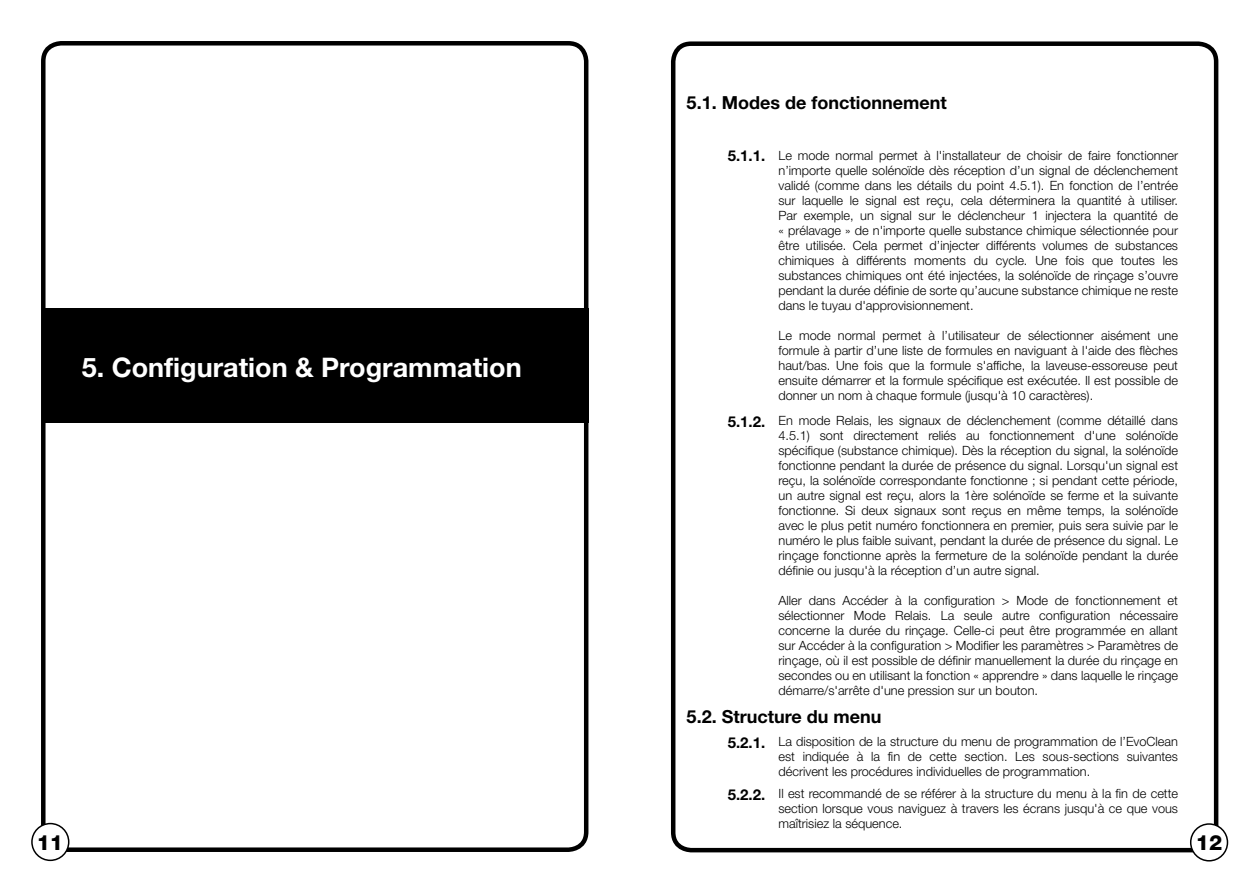
<style>
.page{position:relative;width:1259px;height:893px;background:#fff}
.page>*{position:absolute;margin:0;border:0;box-sizing:border-box;transform-origin:0 0}
.t1{font:700 27px "Helvetica Neue";color:#fff}
.t2{font:800 21px "Helvetica Neue";color:#000}
.t3{font:700 18px "Helvetica Neue";color:#000}
.t4{font:300 12.75px/15px "Helvetica Neue";color:#000;text-align:justify}
.s1{font-weight:700;font-size:15px}
</style>
<div class="page">
<div style="left:671px;top:41px;width:547px;height:811px;border:4px solid #000;border-radius:18px"></div>
<div style="left:1190px;top:824px;width:37px;height:37px;background:#fff;border-radius:50%"></div>
<div style="left:1190px;top:823px;width:38px;height:38px;border:2px solid #000;border-radius:50%"></div>
<div style="left:41px;top:41px;width:547px;height:811px;border:4px solid #000;border-radius:18px"></div>
<div style="left:32px;top:824px;width:37px;height:36px;background:#fff;border-radius:50%"></div>
<div style="left:31px;top:823px;width:38px;height:38px;border:2px solid #000;border-radius:50%"></div>
<div style="left:44px;top:308px;width:544px;height:115px;background:#000"></div>
<h1 class="t1" style="left:82px;top:350px;width:441px">5. Configuration &amp; Programmation</h1>
<h2 class="t2" style="left:37px;top:830px;width:28px">11</h2>
<h3 class="t3" style="left:686px;top:92px;width:261px">5.1. Modes de fonctionnement</h3>
<p class="t4" style="left:778px;top:147px;width:401px;text-indent:-51px"><span class="s1">5.1.1.</span> Le mode normal permet à l'installateur de choisir de faire fonctionner n’importe quelle solénoïde dès réception d’un signal de déclenchement validé (comme dans les détails du point 4.5.1). En fonction de l’entrée sur laquelle le signal est reçu, cela déterminera la quantité à utiliser.<br>Par exemple, un signal sur le déclencheur 1 injectera la quantité de « prélavage » de n'importe quelle substance chimique sélectionnée pour être utilisée. Cela permet d’injecter différents volumes de substances chimiques à différents moments du cycle. Une fois que toutes les substances chimiques ont été injectées, la solénoïde de rinçage s’ouvre pendant la durée définie de sorte qu’aucune substance chimique ne reste dans le tuyau d'approvisionnement.</p>
<p class="t4" style="left:778px;top:327px;width:401px">Le mode normal permet à l’utilisateur de sélectionner aisément une formule à partir d’une liste de formules en naviguant à l'aide des flèches haut/bas. Une fois que la formule s'affiche, la laveuse-essoreuse peut ensuite démarrer et la formule spécifique est exécutée. Il est possible de donner un nom à chaque formule (jusqu'à 10 caractères).</p>
<p class="t4" style="left:778px;top:413px;width:401px;text-indent:-51px"><span class="s1">5.1.2.</span> En mode Relais, les signaux de déclenchement (comme détaillé dans 4.5.1) sont directement reliés au fonctionnement d'une solénoïde spécifique (substance chimique). Dès la réception du signal, la solénoïde fonctionne pendant la durée de présence du signal. Lorsqu'un signal est reçu, la solénoïde correspondante fonctionne ; si pendant cette période, un autre signal est reçu, alors la 1ère solénoïde se ferme et la suivante fonctionne. Si deux signaux sont reçus en même temps, la solénoïde avec le plus petit numéro fonctionnera en premier, puis sera suivie par le numéro le plus faible suivant, pendant la durée de présence du signal. Le rinçage fonctionne après la fermeture de la solénoïde pendant la durée définie ou jusqu'à la réception d’un autre signal.</p>
<p class="t4" style="left:778px;top:593px;width:401px">Aller dans Accéder à la configuration &gt; Mode de fonctionnement et sélectionner Mode Relais. La seule autre configuration nécessaire concerne la durée du rinçage. Celle-ci peut être programmée en allant sur Accéder à la configuration &gt; Modifier les paramètres &gt; Paramètres de rinçage, où il est possible de définir manuellement la durée du rinçage en secondes ou en utilisant la fonction « apprendre » dans laquelle le rinçage démarre/s'arrête d'une pression sur un bouton.</p>
<p class="t4" style="left:778px;top:734px;width:401px;text-indent:-51px"><span class="s1">5.2.1.</span> La disposition de la structure du menu de programmation de l’EvoClean est indiquée à la fin de cette section. Les sous-sections suivantes décrivent les procédures individuelles de programmation.</p>
<p class="t4" style="left:778px;top:786px;width:401px;text-indent:-51px"><span class="s1">5.2.2.</span> Il est recommandé de se référer à la structure du menu à la fin de cette section lorsque vous naviguez à travers les écrans jusqu'à ce que vous maîtrisiez la séquence.</p>
<h3 class="t3" style="left:686px;top:705px;width:196px">5.2. Structure du menu</h3>
<h2 class="t2" style="left:1195px;top:830px;width:28px">12</h2>
</div>
